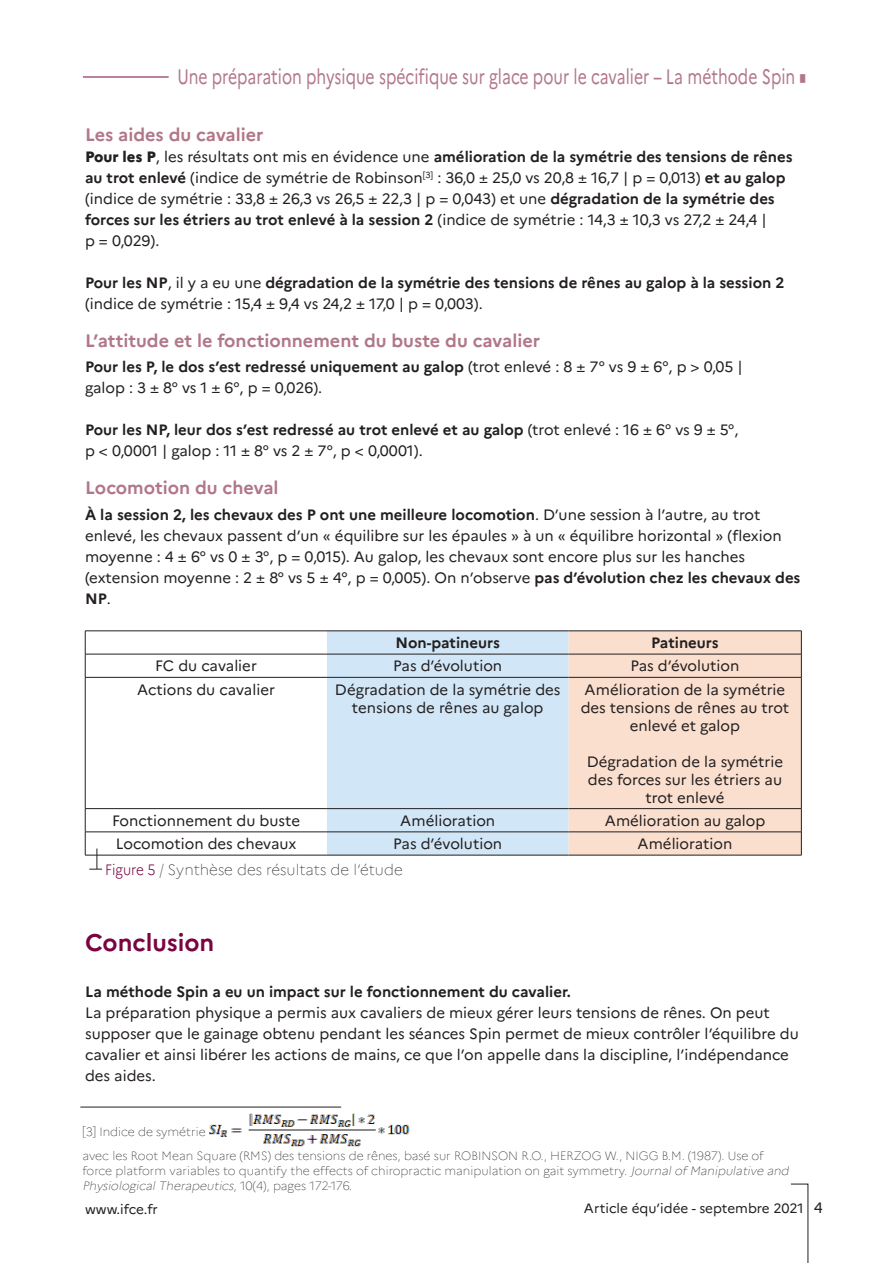
<style>
.page{position:relative;width:893px;height:1263px;background:#fff}
.page>*{position:absolute;margin:0;border:0;box-sizing:border-box;transform-origin:0 0}
.titre_paragraphe{font:700 24px "Marianne";color:#7a0441}
.t1{font:21px "Marianne";color:#b17788;scale:.75 1}
.sous-titre{font:700 18px "Marianne";color:#b17788}
.t2{font:15px/21px "Marianne";color:#231f20}
.t3{font:700 15px/21px "Marianne";color:#231f20}
.t4{font:100 15px "Marianne";color:#231f20;scale:.9 1}
.t5{font:13.5px "Marianne";color:#231f20}
.t6{font:100 12px/15px "Marianne";color:#231f20}
.s1{font-weight:800}
.s2{font-weight:700}
.s3{font-weight:400}
.s4{font-weight:300;color:#7a0441}
.s5{font-style:italic}
.s6{font-size:15px}
</style>
<div class="page">
<svg style="left:791px;top:1183px;width:18px;height:80px"></svg>
<hr style="left:83px;top:77px;width:86px;height:1px;background:#7a0441">
<div style="left:327px;top:632px;width:242px;height:223px;background:#d1e6f6"></div>
<div style="left:569px;top:632px;width:232px;height:223px;background:#fadfce"></div>
<hr style="left:85px;top:631px;width:242px;height:1px;background:#231f20">
<hr style="left:327px;top:631px;width:242px;height:1px;background:#231f20">
<hr style="left:569px;top:631px;width:232px;height:1px;background:#231f20">
<hr style="left:85px;top:654px;width:242px;height:1px;background:#231f20">
<svg style="left:85px;top:631px;width:1px;height:46px"></svg>
<hr style="left:327px;top:654px;width:242px;height:1px;background:#231f20">
<hr style="left:569px;top:654px;width:232px;height:1px;background:#231f20">
<svg style="left:801px;top:631px;width:1px;height:46px"></svg>
<hr style="left:85px;top:677px;width:242px;height:1px;background:#231f20">
<hr style="left:85px;top:677px;width:1px;height:131px;background:#231f20">
<hr style="left:327px;top:677px;width:242px;height:1px;background:#231f20">
<hr style="left:569px;top:677px;width:232px;height:1px;background:#231f20">
<hr style="left:801px;top:677px;width:1px;height:131px;background:#231f20">
<hr style="left:85px;top:808px;width:242px;height:1px;background:#231f20">
<hr style="left:327px;top:808px;width:242px;height:1px;background:#231f20">
<hr style="left:569px;top:808px;width:232px;height:1px;background:#231f20">
<hr style="left:85px;top:832px;width:242px;height:1px;background:#231f20">
<hr style="left:327px;top:832px;width:242px;height:1px;background:#231f20">
<hr style="left:569px;top:832px;width:232px;height:1px;background:#231f20">
<svg style="left:801px;top:809px;width:1px;height:46px"></svg>
<hr style="left:85px;top:855px;width:242px;height:1px;background:#231f20">
<hr style="left:327px;top:855px;width:242px;height:1px;background:#231f20">
<hr style="left:569px;top:855px;width:232px;height:1px;background:#231f20">
<svg style="left:85px;top:809px;width:17px;height:61px"></svg>
<img style="left:209px;top:1113px;width:201px;height:34px">
<hr style="left:80px;top:1107px;width:261px;height:1px;background:#231f20">
<h2 class="t1" style="left:177px;top:63px;width:840px">Une préparation physique spécifique sur glace pour le cavalier – La méthode Spin ■</h2>
<p class="sous-titre" style="left:85px;top:124px;width:180px">Les aides du cavalier</p>
<p class="t2" style="left:85px;top:146px;width:709px"><span class="s1">Pour les P</span>, les résultats ont mis en évidence une <span class="s2">amélioration de la symétrie des tensions de rênes au trot enlevé</span> (indice de symétrie de Robinson<sup>[3]</sup> : 36,0 ± 25,0 vs 20,8 ± 16,7 | p = 0,013) <span class="s2">et au galop </span>(indice de symétrie : 33,8 ± 26,3 vs 26,5 ± 22,3 | p = 0,043) et une <span class="s2">dégradation de la symétrie des forces sur les étriers au trot enlevé à la session 2</span> (indice de symétrie : 14,3 ± 10,3 vs 27,2 ± 24,4 |<br>p = 0,029).</p>
<p class="t3" style="left:85px;top:272px;width:701px">Pour les NP<span class="s3">, il y a eu une</span> dégradation de la symétrie des tensions de rênes au galop à la session 2 <span class="s3">(indice de symétrie : 15,4 ± 9,4 vs 24,2 ± 17,0 | p = 0,003).</span></p>
<p class="sous-titre" style="left:85px;top:330px;width:457px">L’attitude et le fonctionnement du buste du cavalier</p>
<p class="t2" style="left:85px;top:356px;width:659px"><span class="s2">Pour les P, le dos s’est redressé uniquement au galop</span> (trot enlevé : 8 ± 7° vs 9 ± 6°, p &gt; 0,05 | galop : 3 ± 8° vs 1 ± 6°, p = 0,026).</p>
<p class="t2" style="left:85px;top:419px;width:655px"><span class="s2">Pour les NP, leur dos s’est redressé au trot enlevé et au galop</span> (trot enlevé : 16 ± 6° vs 9 ± 5°, p &lt; 0,0001 | galop : 11 ± 8° vs 2 ± 7°, p &lt; 0,0001).</p>
<p class="sous-titre" style="left:85px;top:477px;width:195px">Locomotion du cheval</p>
<p class="t2" style="left:85px;top:504px;width:717px"><span class="s2">À la session 2, les chevaux des P ont une meilleure locomotion</span>. D’une session à l’autre, au trot enlevé, les chevaux passent d’un « équilibre sur les épaules » à un « équilibre horizontal » (flexion moyenne : 4 ± 6° vs 0 ± 3°, p = 0,015). Au galop, les chevaux sont encore plus sur les hanches (extension moyenne : 2 ± 8° vs 5 ± 4°, p = 0,005). On n’observe <span class="s2">pas d’évolution chez les chevaux des NP</span>.</p>
<p class="t3" style="left:395px;top:632px;width:106px">Non-patineurs</p>
<p class="t3" style="left:651px;top:632px;width:69px">Patineurs</p>
<p class="t2" style="left:155px;top:655px;width:103px">FC du cavalier</p>
<p class="t2" style="left:393px;top:655px;width:111px">Pas d’évolution</p>
<p class="t2" style="left:630px;top:655px;width:111px">Pas d’évolution</p>
<p class="t2" style="left:137px;top:679px;width:139px">Actions du cavalier</p>
<p class="t2" style="left:335px;top:680px;width:227px;line-height:18px;text-align:center">Dégradation de la symétrie des tensions de rênes au galop</p>
<p class="t2" style="left:581px;top:680px;width:210px;line-height:18px;text-align:center">Amélioration de la symétrie des tensions de rênes au trot enlevé et galop</p>
<p class="t2" style="left:587px;top:752px;width:198px;line-height:18px;text-align:center">Dégradation de la symétrie des forces sur les étriers au trot enlevé</p>
<p class="t2" style="left:112px;top:810px;width:190px">Fonctionnement du buste</p>
<p class="t2" style="left:400px;top:810px;width:97px">Amélioration</p>
<p class="t2" style="left:605px;top:810px;width:162px">Amélioration au galop</p>
<p class="t2" style="left:116px;top:833px;width:182px">Locomotion des chevaux</p>
<p class="t2" style="left:393px;top:833px;width:111px">Pas d’évolution</p>
<p class="t2" style="left:637px;top:833px;width:97px">Amélioration</p>
<p class="t4" style="left:105px;top:860px;width:332px"><span class="s4">Figure 5</span> / Synthèse des résultats de l’étude</p>
<p class="titre_paragraphe" style="left:85px;top:928px;width:131px">Conclusion</p>
<p class="t3" style="left:85px;top:981px;width:487px">La méthode Spin a eu un impact sur le fonctionnement du cavalier.</p>
<p class="t2" style="left:85px;top:1002px;width:715px">La préparation physique a permis aux cavaliers de mieux gérer leurs tensions de rênes. On peut supposer que le gainage obtenu pendant les séances Spin permet de mieux contrôler l’équilibre du cavalier et ainsi libérer les actions de mains, ce que l’on appelle dans la discipline, l’indépendance des aides.</p>
<p class="t6" style="left:82px;top:1124px;width:125px">[3] Indice de symétrie</p>
<p class="t6" style="left:82px;top:1148px;width:710px">avec les Root Mean Square (RMS) des tensions de rênes, basé sur ROBINSON R.O., HERZOG W., NIGG B.M. (1987). Use of force platform variables to quantify the effects of chiropractic manipulation on gait symmetry. <span class="s5">Journalof Manipulative and<br>PhysiologicalTherapeutics</span>, 1 0 ( 4 ) , p a ge s 1 7 2-1 7 6.</p>
<p class="t5" style="left:85px;top:1201px;width:74px">www.ifce.fr</p>
<p class="t5" style="left:584px;top:1200px;width:240px">Article équ’idée - septembre 2021 <span class="s6">4</span></p>
</div>
